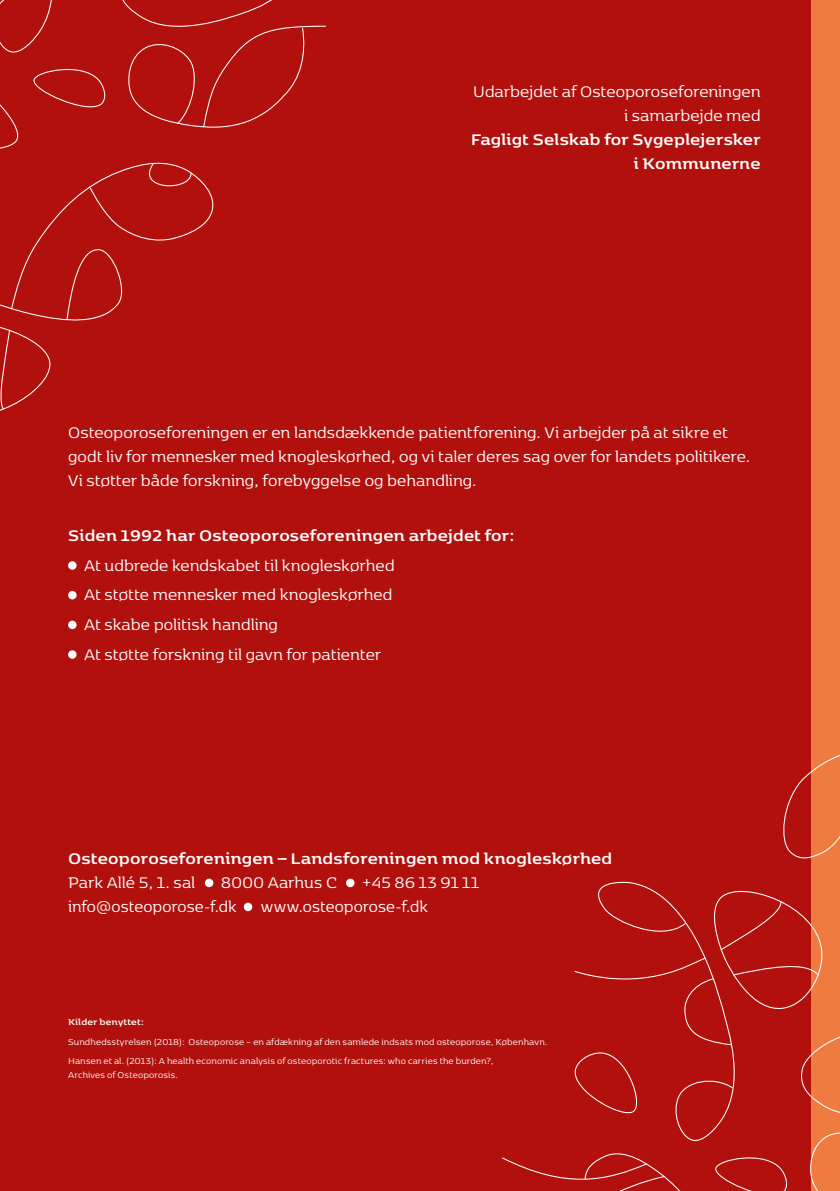
<style>
.page{position:relative;width:840px;height:1191px;background:#fff}
.page>*{position:absolute;margin:0;border:0;box-sizing:border-box;transform-origin:0 0}
.t1{font:18px/24px "Kobenhavn";letter-spacing:.005em;color:#fff}
.t2{font:700 18px/24px "Kobenhavn";letter-spacing:.01em;color:#fff}
.t3{font:10px/19.4px "Kobenhavn";letter-spacing:.015em;color:#fff}
.t4{font:700 10px "Kobenhavn";letter-spacing:.02em;color:#fff}
.s1{font-family:"Montserrat"}
.s2{font-weight:400}
</style>
<div class="page">
<div style="left:0;top:0;width:839px;height:1191px;background:#b1100d"></div>
<div style="left:68px;top:561px;width:9px;height:9px;background:#fff;border-radius:50%"></div>
<div style="left:68px;top:591px;width:9px;height:8px;background:#fff;border-radius:50%"></div>
<div style="left:68px;top:620px;width:9px;height:9px;background:#fff;border-radius:50%"></div>
<div style="left:68px;top:650px;width:9px;height:9px;background:#fff;border-radius:50%"></div>
<svg style="left:0;top:0;width:326px;height:411px"></svg>
<div style="left:811px;top:0;width:28px;height:1191px;background:#ef7b41"></div>
<svg style="left:783px;top:755px;width:56px;height:104px"></svg>
<svg style="left:502px;top:881px;width:337px;height:310px"></svg>
<div style="left:205px;top:878px;width:8px;height:9px;background:#fff;border-radius:50%"></div>
<div style="left:346px;top:878px;width:8px;height:9px;background:#fff;border-radius:50%"></div>
<div style="left:244px;top:902px;width:8px;height:9px;background:#fff;border-radius:50%"></div>
<p class="t1" style="left:473px;top:80px;width:289px;text-align:right">Udarbejdet af Osteoporoseforeningen i samarbejde med</p>
<p class="t2" style="left:470px;top:128px;width:291px;text-align:right">Fagligt Selskab for Sygeplejersker i Kommunerne</p>
<p class="t1" style="left:68px;top:422px;width:683px">Osteoporoseforeningen er en landsdækkende patientforening. Vi arbejder på at sikre et godt liv for mennesker med knogleskørhed, og vi taler deres sag over for landets politikere.<br>Vi støtter både forskning, forebyggelse og behandling.</p>
<p class="t2" style="left:68px;top:524px;width:447px">Siden 1992 har Osteoporoseforeningen arbejdet for:</p>
<p class="t1" style="left:84px;top:551px;width:312px;line-height:29.6px">At udbrede kendskabet til knogleskørhed At støtte mennesker med knogleskørhed At skabe politisk handling<br>At støtte forskning til gavn for patienter</p>
<p class="t2" style="left:68px;top:847px;width:545px">Osteoporoseforeningen <span class="s1">–</span> Landsforeningen mod knogleskørhed<br><span class="s2">Park Allé 5, 1. sal</span></p>
<p class="t1" style="left:221px;top:871px;width:118px">8000 Aarhus C</p>
<p class="t1" style="left:362px;top:871px;width:118px">+45 86 13 91 11</p>
<p class="t1" style="left:68px;top:895px;width:170px">info@osteoporose-f.dk</p>
<p class="t1" style="left:261px;top:895px;width:168px">www.osteoporose-f.dk</p>
<p class="t4" style="left:68px;top:1018px;width:77px">Kilder benyttet:</p>
<p class="t3" style="left:68px;top:1032px;width:480px">Sundhedsstyrelsen (2018): Osteoporose – en afdækning af den samlede indsats mod osteoporose, København.<br>Hansen et al. (2013): A health economic analysis of osteoporotic fractures: who carries the burden?,</p>
<p class="t3" style="left:68px;top:1065px;width:111px">Archives of Osteoporosis.</p>
</div>
